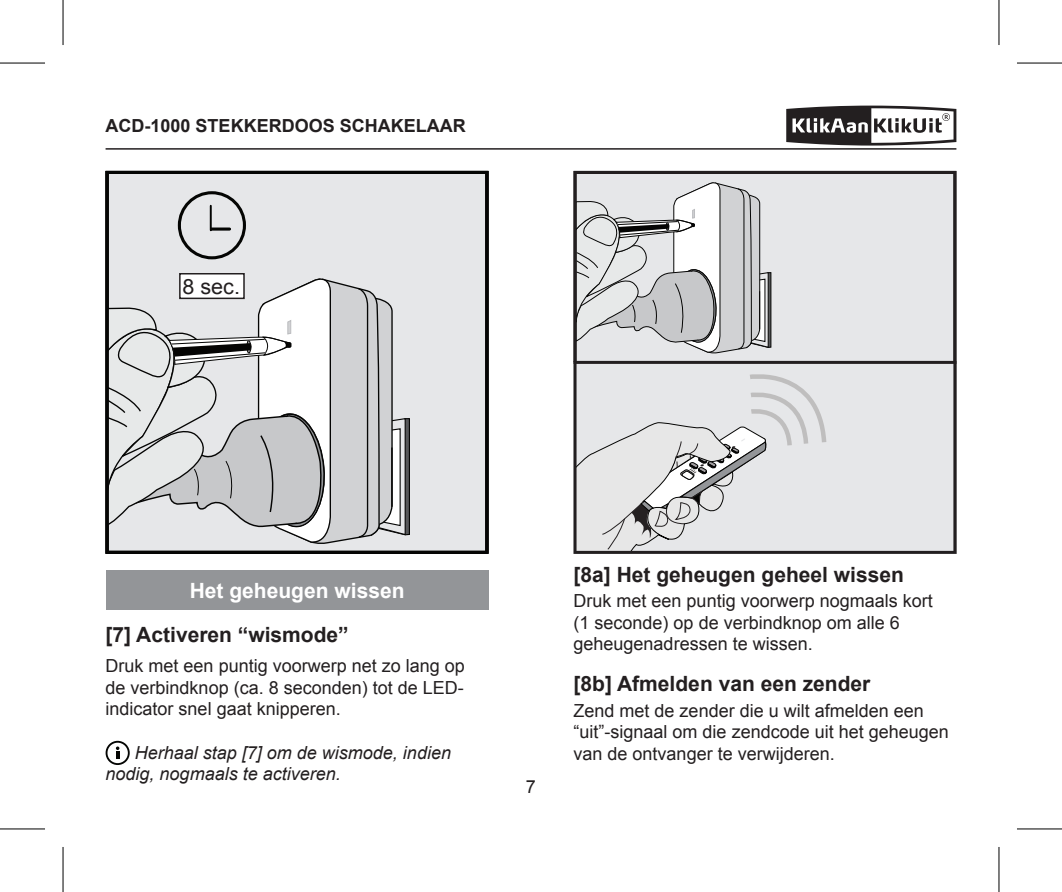
<style>
.page{position:relative;width:1062px;height:892px;background:#fff}
.page>*{position:absolute;margin:0;border:0;box-sizing:border-box;transform-origin:0 0}
.t1{font:700 21px "Arial";color:#231f20}
.t2{font:700 21px "Arial";color:#fff}
.t3{font:21px "Arial";color:#231f20}
.t4{font:18px/21.6px "Arial";color:#231f20}
.t5{font:italic 18px/21.6px "Arial";color:#231f20}
.t6{font:700 18px "Arial";color:#231f20}
</style>
<div class="page">
<svg style="left:786px;top:106px;width:170px;height:39px"></svg>
<hr style="left:106px;top:148px;width:850px;height:2px;background:#231f20">
<svg style="left:573px;top:171px;width:383px;height:382px;background:#d7d8d9"></svg>
<hr style="left:573px;top:361px;width:383px;height:3px;background:#231f20">
<div style="left:106px;top:569px;width:382px;height:40px;background:#939598"></div>
<svg style="left:106px;top:171px;width:382px;height:382px;background:#d3d4d5"></svg>
<svg style="left:170px;top:184px;width:83px;height:83px;background:#cdced0"></svg>
<div style="left:180px;top:274px;width:64px;height:24px;background:#fff"></div>
<div style="left:179px;top:273px;width:66px;height:26px;border:2px solid #231f20"></div>
<svg style="left:106px;top:740px;width:24px;height:24px"></svg>
<svg style="left:0;top:829px;width:45px;height:1px"></svg>
<svg style="left:1017px;top:829px;width:44px;height:1px"></svg>
<hr style="left:0;top:62px;width:45px;height:2px;background:#000">
<hr style="left:1016px;top:62px;width:45px;height:2px;background:#000">
<hr style="left:0;top:828px;width:45px;height:1px;background:#000">
<hr style="left:1016px;top:828px;width:45px;height:1px;background:#000">
<hr style="left:62px;top:0;width:2px;height:45px;background:#000">
<hr style="left:62px;top:846px;width:2px;height:45px;background:#000">
<hr style="left:998px;top:0;width:1px;height:45px;background:#000">
<hr style="left:998px;top:846px;width:1px;height:45px;background:#000">
<p class="t6" style="left:106px;top:119px;width:362px">ACD-1000 STEKKERDOOS SCHAKELAAR</p>
<p class="t3" style="left:182px;top:278px;width:59px">8 sec.</p>
<p class="t2" style="left:190px;top:582px;width:216px">Het geheugen wissen</p>
<p class="t1" style="left:106px;top:626px;width:245px">[7] Activeren “wismode”</p>
<p class="t4" style="left:106px;top:656px;width:361px;text-align:justify">Druk met een puntig voorwerp net zo lang op de verbindknop (ca. 8 seconden) tot de LED&shy;indicator snel gaat knipperen.</p>
<p class="t5" style="left:106px;top:743px;width:347px;text-indent:29px">Herhaal stap [7] om de wismode, indien nodig, nogmaals te activeren.</p>
<p class="t4" style="left:526px;top:777px;width:12px">7</p>
<p class="t1" style="left:573px;top:566px;width:332px">[8a] Het geheugen geheel wissen</p>
<p class="t4" style="left:573px;top:591px;width:361px">Druk met een puntig voorwerp nogmaals kort (1 seconde) op de verbindknop om alle 6 geheugenadressen te wissen.</p>
<p class="t1" style="left:573px;top:676px;width:298px">[8b] Afmelden van een zender</p>
<p class="t4" style="left:573px;top:701px;width:377px">Zend met de zender die u wilt afmelden een “uit”-signaal om die zendcode uit het geheugen van de ontvanger te verwijderen.</p>
</div>
